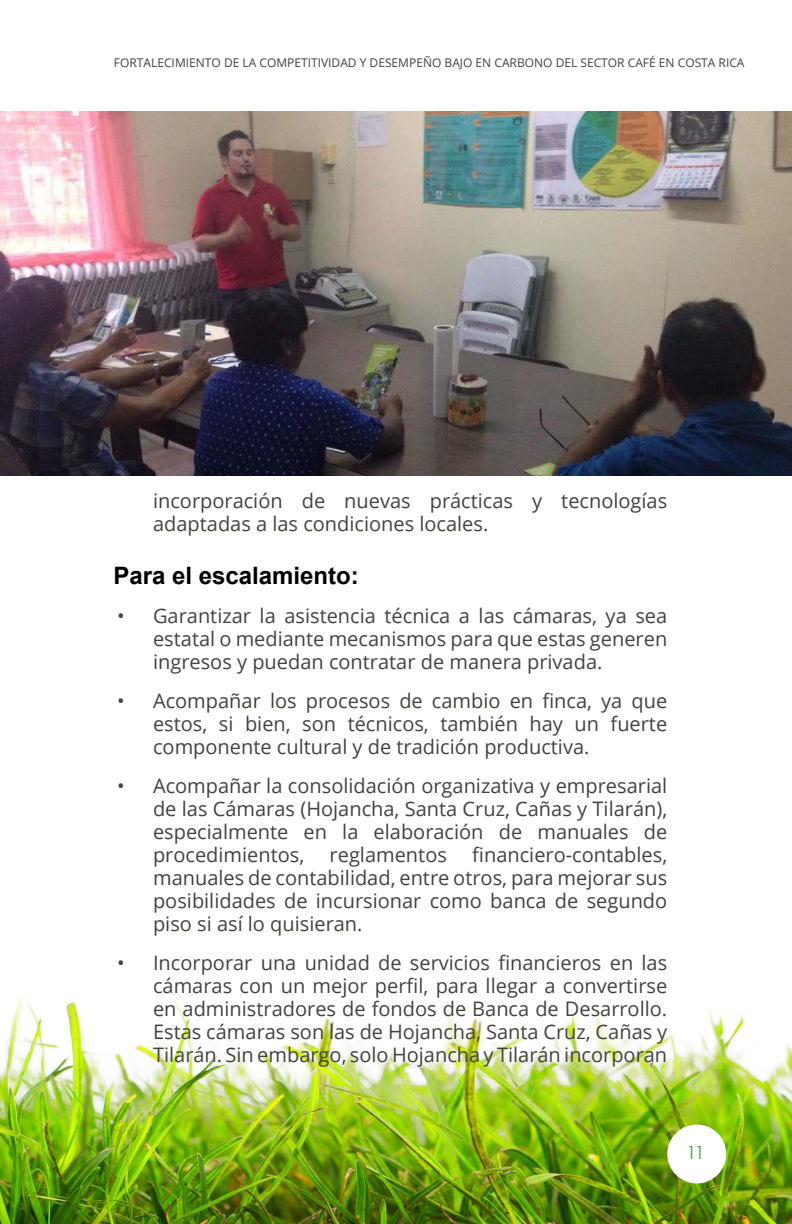
<style>
.page{position:relative;width:792px;height:1224px;background:#fff}
.page>*{position:absolute;margin:0;border:0;box-sizing:border-box;transform-origin:0 0}
.t1{font:700 24px "Arial";color:#000}
.t2{font:20px/23px "Open Sans";color:#45423d;text-align:justify}
.t3{font:18px "Century Gothic";color:#3fa535}
.t4{font:12px "Open Sans";color:#45423d}
</style>
<div class="page">
<img style="left:0;top:995px;width:792px;height:229px">
<div style="left:667px;top:1125px;width:59px;height:58px;background:#fff;border-radius:50%"></div>
<img style="left:0;top:112px;width:792px;height:364px">
<p class="t4" style="left:114px;top:54px;width:632px">FORTALECIMIENTO DE LA COMPETITIVIDAD Y DESEMPEÑO BAJO EN CARBONO DEL SECTOR CAFÉ EN COSTA RICA</p>
<p class="t2" style="left:153px;top:489px;width:516px">incorporación de nuevas prácticas y tecnologías adaptadas a las condiciones locales.</p>
<p class="t1" style="left:113px;top:560px;width:247px">Para el escalamiento:</p>
<p class="t2" style="left:153px;top:604px;width:516px;text-indent:-36px">• Garantizar la asistencia técnica a las cámaras, ya sea estatal o mediante mecanismos para que estas generen ingresos y puedan contratar de manera privada.</p>
<p class="t2" style="left:153px;top:689px;width:516px;text-indent:-36px">• Acompañar los procesos de cambio en finca, ya que estos, si bien, son técnicos, también hay un fuerte componente cultural y de tradición productiva.</p>
<p class="t2" style="left:153px;top:774px;width:516px;text-indent:-36px">• Acompañar la consolidación organizativa y empresarial de las Cámaras (Hojancha, Santa Cruz, Cañas y Tilarán), especialmente en la elaboración de manuales de procedimientos,</p>
<p class="t2" style="left:153px;top:843px;width:516px;text-indent:319px">financiero-contables, manuales de contabilidad, entre otros, para mejorar sus posibilidades de incursionar como banca de segundo piso si así lo quisieran.</p>
<p class="t2" style="left:153px;top:951px;width:516px;text-indent:-36px">• Incorporar una unidad de servicios financieros en las cámaras con un mejor perfil, para llegar a convertirse en administradores de fondos de Banca de Desarrollo.<br>Estas cámaras son las de Hojancha, Santa Cruz, Cañas y Tilarán. Sin embargo, solo Hojancha y Tilarán incorporan</p>
<p class="t2" style="left:330px;top:843px;width:119px">reglamentos</p>
<p class="t3" style="left:687px;top:1142px;width:20px">11</p>
</div>
